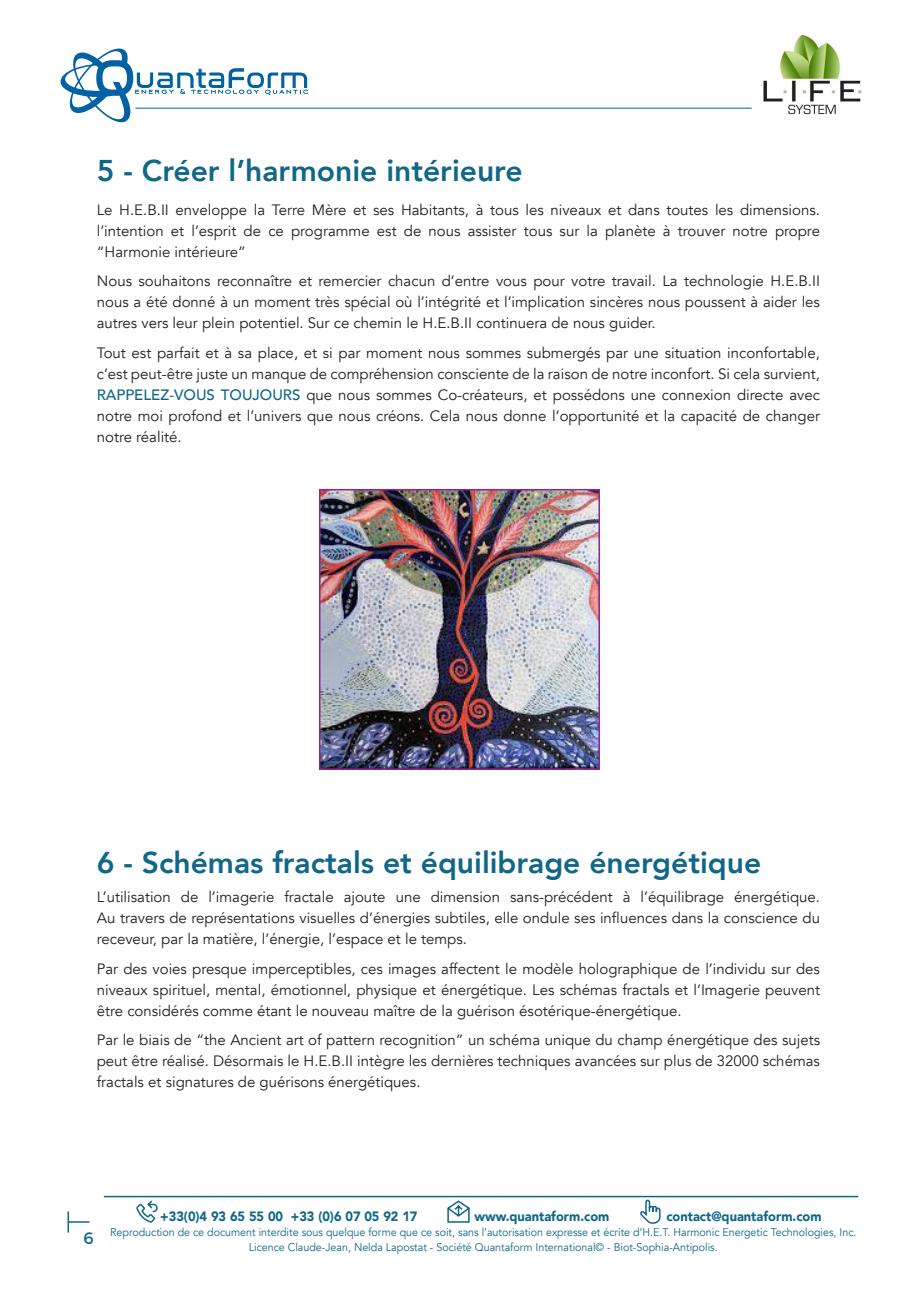
<style>
.page{position:relative;width:919px;height:1289px;background:#fff}
.page>*{position:absolute;margin:0;border:0;box-sizing:border-box;transform-origin:0 0}
.t1{font:800 30px "Avenir";color:#106788}
.t2{font:16.5px "Montserrat";color:#106788}
.t3{font:15px/21px "Avenir";color:#231f20;text-align:justify}
.t4{font:900 13.5px "Avenir";color:#106788;scale:.95 1}
.t5{font:11.25px/15px "Avenir";color:#106788;text-align:center;scale:.95 1}
.s1{font-weight:500;color:#106788}
</style>
<div class="page">
<svg style="left:69px;top:1221px;width:21px;height:1px"></svg>
<hr style="left:67px;top:1211px;width:2px;height:21px;background:#106788">
<hr style="left:104px;top:1195px;width:754px;height:2px;background:#106788">
<svg style="left:136px;top:1200px;width:22px;height:23px"></svg>
<svg style="left:447px;top:1200px;width:23px;height:23px"></svg>
<svg style="left:640px;top:1199px;width:21px;height:25px"></svg>
<hr style="left:135px;top:108px;width:616px;height:1px;background:#0062a3">
<svg style="left:60px;top:48px;width:248px;height:75px"></svg>
<img style="left:763px;top:34px;width:99px;height:81px">
<img style="left:322px;top:492px;width:275px;height:275px">
<div style="left:319px;top:489px;width:281px;height:281px;border:2px solid #90268f"></div>
<p class="t1" style="left:97px;top:147px;width:427px">5 - Créer l’harmonie intérieure</p>
<p class="t3" style="left:97px;top:199px;width:724px">Le H.E.B.II enveloppe la Terre Mère et ses Habitants, à tous les niveaux et dans toutes les dimensions. l’intention et l’esprit de ce programme est de nous assister tous sur la planète à trouver notre propre “Harmonie intérieure”</p>
<p class="t3" style="left:97px;top:271px;width:724px">Nous souhaitons reconnaître et remercier chacun d’entre vous pour votre travail. La technologie H.E.B.II nous a été donné à un moment très spécial où l’intégrité et l’implication sincères nous poussent à aider les autres vers leur plein potentiel. Sur ce chemin le H.E.B.II continuera de nous guider.</p>
<p class="t3" style="left:97px;top:342px;width:724px">Tout est parfait et à sa place, et si par moment nous sommes submergés par une situation inconfortable, c’est peut-être juste un manque de compréhension consciente de la raison de notre inconfort. Si cela survient, <span class="s1">RAPPELEZ-VOUS TOUJOURS</span> que nous sommes Co-créateurs, et possédons une connexion directe avec notre moi profond et l’univers que nous créons. Cela nous donne l’opportunité et la capacité de changer notre réalité.</p>
<p class="t1" style="left:97px;top:839px;width:666px">6 - Schémas fractals et équilibrage énergétique</p>
<p class="t3" style="left:97px;top:886px;width:724px">L’utilisation de l’imagerie fractale ajoute une dimension sans-précédent à l’équilibrage énergétique.<br>Au travers de représentations visuelles d’énergies subtiles, elle ondule ses influences dans la conscience du receveur, par la matière, l’énergie, l’espace et le temps.</p>
<p class="t3" style="left:97px;top:958px;width:724px">Par des voies presque imperceptibles, ces images affectent le modèle holographique de l’individu sur des niveaux spirituel, mental, émotionnel, physique et énergétique. Les schémas fractals et l’Imagerie peuvent être considérés comme étant le nouveau maître de la guérison ésotérique-énergétique.</p>
<p class="t3" style="left:97px;top:1029px;width:724px">Par le biais de “the Ancient art of pattern recognition” un schéma unique du champ énergétique des sujets peut être réalisé. Désormais le H.E.B.II intègre les dernières techniques avancées sur plus de 32000 schémas fractals et signatures de guérisons énergétiques.</p>
<p class="t2" style="left:83px;top:1225px;width:12px">6</p>
<p class="t4" style="left:160px;top:1204px;width:272px">+33(0)4 93 65 55 00 +33 (0)6 07 05 92 17</p>
<p class="t4" style="left:474px;top:1204px;width:143px">www.quantaform.com</p>
<p class="t4" style="left:666px;top:1204px;width:165px">contact@quantaform.com</p>
<p class="t5" style="left:110px;top:1224px;width:787px">Reproduction de ce document interdite sous quelque forme que ce soit, sans l’autorisation expresse et écrite d’H.E.T. Harmonic Energetic Technologies, Inc.<br>Licence Claude-Jean, Nelda Lapostat - Société Quantaform International© - Biot-Sophia-Antipolis.</p>
</div>
